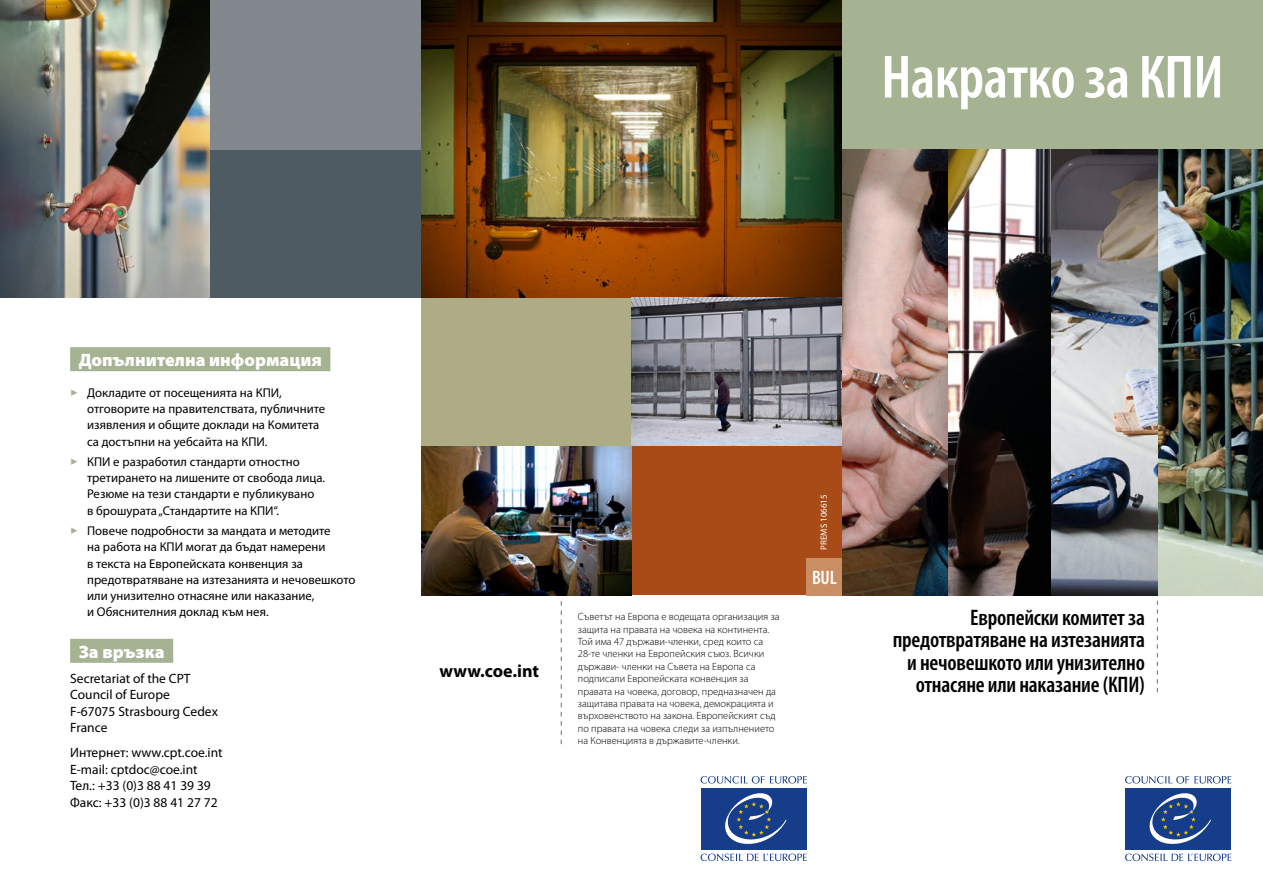
<style>
.page{position:relative;width:1263px;height:893px;background:#fff}
.page>*{position:absolute;margin:0;border:0;box-sizing:border-box;transform-origin:0 0}
.t1{font:600 condensed 61.5px "Myriad Pro";letter-spacing:-.01em;color:#fff}
.t2{font:600 condensed 22.5px/22.5px "Myriad Pro";letter-spacing:-.01em;color:#000;text-align:right}
.t3{font:600 condensed 19.5px "Myriad Pro";color:#fff}
.t4{font:900 18px "Myriad Pro";color:#fff}
.t5{font:700 18px "Myriad Pro";color:#000}
.t6{font:13.5px/16.5px "Myriad Pro";color:#000}
.t7{font:12.75px/16.2px "Myriad Pro";color:#000}
.t8{font:300 10.5px/12.5px "Myriad Pro";color:#000}
.t9{font:9px "Myriad Pro";color:#fff}
.s1{color:#a5b393}
</style>
<div class="page">
<img style="left:1158px;top:149px;width:105px;height:446px">
<img style="left:947px;top:149px;width:105px;height:446px">
<img style="left:842px;top:149px;width:105px;height:446px">
<svg style="left:1125px;top:776px;width:106px;height:7px"></svg>
<svg style="left:1125px;top:853px;width:106px;height:8px"></svg>
<div style="left:1125px;top:788px;width:106px;height:61px;background:#153d8a"></div>
<svg style="left:1149px;top:793px;width:62px;height:51px"></svg>
<svg style="left:701px;top:776px;width:106px;height:7px"></svg>
<svg style="left:701px;top:853px;width:106px;height:8px"></svg>
<div style="left:701px;top:788px;width:106px;height:61px;background:#153d8a"></div>
<svg style="left:725px;top:793px;width:62px;height:51px"></svg>
<svg style="left:561px;top:601px;width:1px;height:143px"></svg>
<div style="left:70px;top:347px;width:260px;height:24px;background:#a5b393"></div>
<div style="left:70px;top:639px;width:103px;height:24px;background:#a5b393"></div>
<img style="left:421px;top:0;width:421px;height:298px">
<div style="left:421px;top:298px;width:210px;height:148px;background:#aeac85"></div>
<img style="left:631px;top:298px;width:211px;height:148px">
<img style="left:0;top:0;width:210px;height:298px">
<div style="left:210px;top:149px;width:211px;height:149px;background:#4e5b63"></div>
<div style="left:210px;top:0;width:211px;height:150px;background:#82878d"></div>
<svg style="left:1157px;top:601px;width:1px;height:91px"></svg>
<img style="left:1052px;top:149px;width:106px;height:446px">
<div style="left:631px;top:446px;width:211px;height:149px;background:#a84b17"></div>
<div style="left:807px;top:558px;width:35px;height:37px;background:#c98e64"></div>
<img style="left:421px;top:446px;width:210px;height:149px">
<div style="left:842px;top:0;width:421px;height:149px;background:#a5b393"></div>
<h1 class="t1" style="left:881px;top:39px;width:344px">Накратко за КПИ</h1>
<h3 class="t4" style="left:79px;top:348px;width:245px">Допълнителна информация</h3>
<p class="t7" style="left:87px;top:384px;width:239px;text-indent:-17px"><span class="s1">✓</span> Докладите от посещенията на КПИ, отговорите на правителствата, публичните изявления и общите доклади на Комитета са достъпни на уебсайта на КПИ.</p>
<p class="t7" style="left:87px;top:453px;width:240px;text-indent:-17px"><span class="s1">✓</span> КПИ е разработил стандарти отностно третирането на лишените от свобода лица.<br>Резюме на тези стандарти е публикувано<br>в брошурата „Стандартите на КПИ“.</p>
<p class="t7" style="left:87px;top:523px;width:270px;text-indent:-17px"><span class="s1">✓</span> Повече подробности за мандата и методите<br>на работа на КПИ могат да бъдат намерени<br>в текста на Европейската конвенция за предотвратяване на изтезанията и нечовешкото или унизително отнасяне или наказание,<br>и Обяснителния доклад към нея.</p>
<h3 class="t4" style="left:79px;top:639px;width:88px">За връзка</h3>
<p class="t6" style="left:70px;top:669px;width:149px">Secretariat of the CPT<br>Council of Europe<br>F-67075 Strasbourg Cedex<br>France</p>
<p class="t6" style="left:70px;top:744px;width:154px">Интернет: www.cpt.coe.int<br>E-mail: cptdoc@coe.int<br>Тел.: +33 (0)3 88 41 39 39<br>Факс: +33 (0)3 88 41 27 72</p>
<h3 class="t5" style="left:439px;top:659px;width:101px">www.coe.int</h3>
<p class="t8" style="left:578px;top:610px;width:203px">Cъветът на Европа е водещата организация за защита на правата на човека на континента.<br>Той има 47 държави-членки, сред които са 28-те членки на Европейския съюз. Всички държави- членки на Съвета на Европа са подписали Европейската конвенция за правата на човека, договор, предназначен да защитава правата на човека, демокрацията и върховенството на закона. Европейският съд по правата на човека следи за изпълнението на Конвенцията в държавите-членки.</p>
<p class="t9" style="left:818px;top:550px;width:57px;rotate:-90deg">PREMS 106615</p>
<h3 class="t3" style="left:812px;top:566px;width:26px">BUL</h3>
<h2 class="t2" style="left:893px;top:606px;width:254px">Европейски комитет за предотвратяване на изтезанията и нечовешкото или унизително отнасяне или наказание (КПИ)</h2>
</div>
